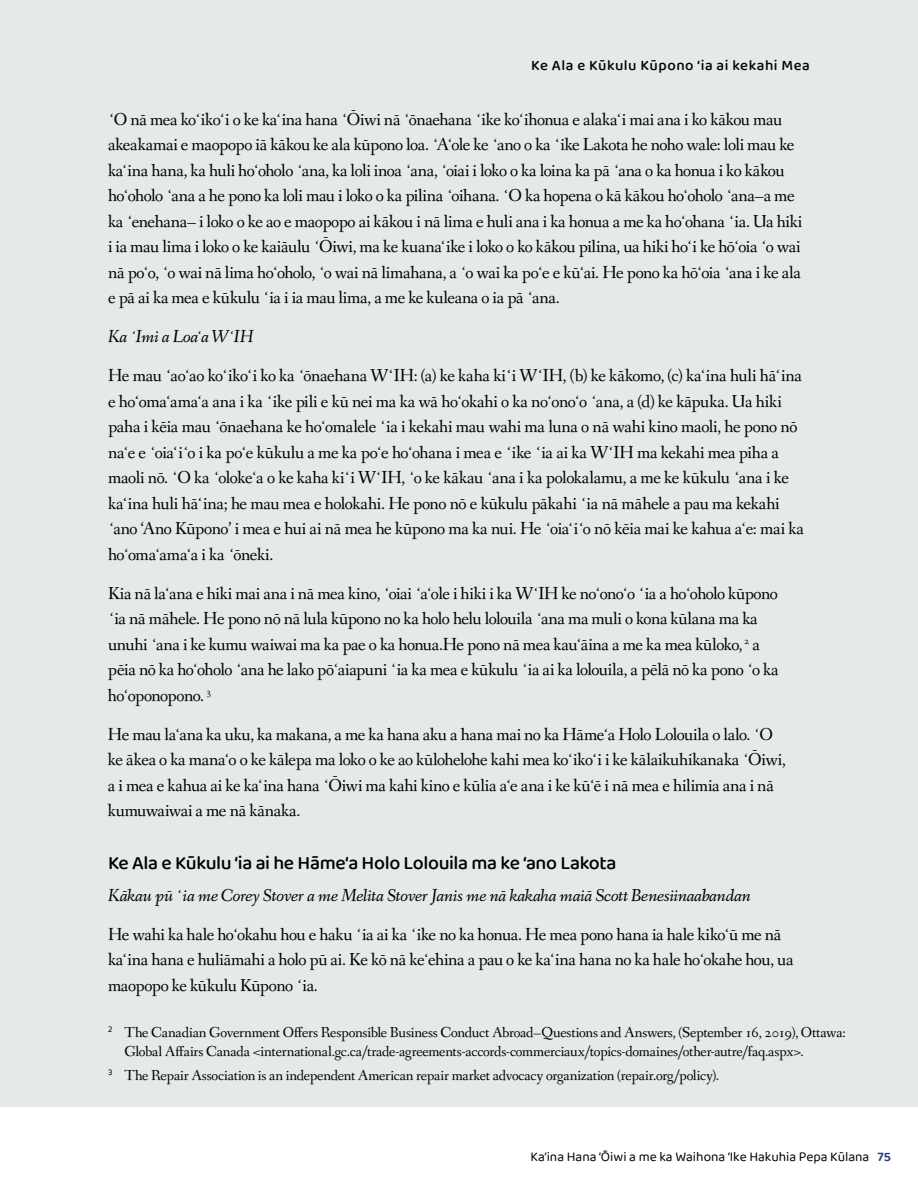
<style>
.page{position:relative;width:918px;height:1188px;background:#fff}
.page>*{position:absolute;margin:0;border:0;box-sizing:border-box;transform-origin:0 0}
.t1{font:500 19.5px "Baloo 2";letter-spacing:-.02em;color:#000}
.t2{font:18px/25.5px "Fanwood Text";letter-spacing:-.02em;color:#000}
.t3{font:italic 18px "Fanwood Text";letter-spacing:-.02em;color:#000}
.t4{font:italic 18px "Fanwood Text";letter-spacing:-.065em;color:#000}
.t5{font:15px/19.5px "Fanwood Text";letter-spacing:-.015em;color:#000}
.t6{font:500 15px "Baloo 2";letter-spacing:.035em;color:#000}
.t7{font:13.5px "Baloo 2";color:#000}
.s1{font-weight:600;color:#27397b}
</style>
<div class="page">
<div style="left:0;top:0;width:918px;height:1107px;background:#e4eae6"></div>
<p class="t6" style="left:531px;top:54px;width:280px">Ke Ala e Kūkulu Kūpono ʻia ai kekahi Mea</p>
<p class="t2" style="left:108px;top:107px;width:696px">ʻO nā mea koʻikoʻi o ke kaʻina hana ʻŌiwi nā ʻōnaehana ʻike koʻihonua e alakaʻi mai ana i ko kākou mau akeakamai e maopopo iā kākou ke ala kūpono loa. ʻAʻole ke ʻano o ka ʻike Lakota he noho wale: loli mau ke kaʻina hana, ka huli hoʻoholo ʻana, ka loli inoa ʻana, ʻoiai i loko o ka loina ka pā ʻana o ka honua i ko kākou hoʻoholo ʻana a he pono ka loli mau i loko o ka pilina ʻoihana. ʻO ka hopena o kā kākou hoʻoholo ʻana–a me ka ʻenehana– i loko o ke ao e maopopo ai kākou i nā lima e huli ana i ka honua a me ka hoʻohana ʻia. Ua hiki i ia mau lima i loko o ke kaiāulu ʻŌiwi, ma ke kuanaʻike i loko o ko kākou pilina, ua hiki hoʻi ke hōʻoia ʻo wai nā poʻo, ʻo wai nā lima hoʻoholo, ʻo wai nā limahana, a ʻo wai ka poʻe e kūʻai. He pono ka hōʻoia ʻana i ke ala e pā ai ka mea e kūkulu ʻia i ia mau lima, a me ke kuleana o ia pā ʻana.</p>
<p class="t4" style="left:108px;top:326px;width:148px">Ka ʻImi a Loaʻa WʻIH</p>
<p class="t2" style="left:108px;top:364px;width:697px">He mau ʻaoʻao koʻikoʻi ko ka ʻōnaehana WʻIH: (a) ke kaha kiʻi WʻIH, (b) ke kākomo, (c) kaʻina huli hāʻina e hoʻomaʻamaʻa ana i ka ʻike pili e kū nei ma ka wā hoʻokahi o ka noʻonoʻo ʻana, a (d) ke kāpuka. Ua hiki paha i kēia mau ʻōnaehana ke hoʻomalele ʻia i kekahi mau wahi ma luna o nā wahi kino maoli, he pono nō naʻe e ʻoiaʻiʻo i ka poʻe kūkulu a me ka poʻe hoʻohana i mea e ʻike ʻia ai ka WʻIH ma kekahi mea piha a maoli nō. ʻO ka ʻolokeʻa o ke kaha kiʻi WʻIH, ʻo ke kākau ʻana i ka polokalamu, a me ke kūkulu ʻana i ke kaʻina huli hāʻina; he mau mea e holokahi. He pono nō e kūkulu pākahi ʻia nā māhele a pau ma kekahi ʻano ‘Ano Kūpono’ i mea e hui ai nā mea he kūpono ma ka nui. He ʻoiaʻiʻo nō kēia mai ke kahua aʻe: mai ka hoʻomaʻamaʻa i ka ʻōneki.</p>
<p class="t2" style="left:108px;top:581px;width:672px">Kia nā laʻana e hiki mai ana i nā mea kino, ʻoiai ʻaʻole i hiki i ka WʻIH ke noʻonoʻo ʻia a hoʻoholo kūpono ʻia nā māhele. He pono nō nā lula kūpono no ka holo helu lolouila ʻana ma muli o kona kūlana ma ka unuhi ʻana i ke kumu waiwai ma ka pae o ka honua.He pono nā mea kauʻāina a me ka mea kūloko, <sup>2</sup> a pēia nō ka hoʻoholo ʻana he lako pōʻaiapuni ʻia ka mea e kūkulu ʻia ai ka lolouila, a pēlā nō ka pono ʻo ka hoʻoponopono. <sup>3</sup></p>
<p class="t2" style="left:108px;top:722px;width:679px">He mau laʻana ka uku, ka makana, a me ka hana aku a hana mai no ka Hāmeʻa Holo Lolouila o lalo. ʻO ke ākea o ka manaʻo o ke kālepa ma loko o ke ao kūlohelohe kahi mea koʻikoʻi i ke kālaikuhikanaka ʻŌiwi, a i mea e kahua ai ke kaʻina hana ʻŌiwi ma kahi kino e kūlia aʻe ana i ke kūʻē i nā mea e hilimia ana i nā kumuwaiwai a me nā kānaka.</p>
<p class="t1" style="left:108px;top:848px;width:510px">Ke Ala e Kūkulu ʻia ai he Hāmeʻa Holo Lolouila ma ke ʻano Lakota</p>
<p class="t3" style="left:108px;top:884px;width:644px">Kākau pū ʻia me Corey Stover a me Melita Stover Janis me nā kakaha maiā Scott Benesiinaabandan</p>
<p class="t2" style="left:108px;top:922px;width:687px">He wahi ka hale hoʻokahu hou e haku ʻia ai ka ʻike no ka honua. He mea pono hana ia hale kikoʻū me nā kaʻina hana e huliāmahi a holo pū ai. Ke kō nā keʻehina a pau o ke kaʻina hana no ka hale hoʻokahe hou, ua maopopo ke kūkulu Kūpono ʻia.</p>
<p class="t5" style="left:125px;top:1023px;width:723px;text-indent:-17px"><sup>2</sup> The Canadian Government Offers Responsible Business Conduct Abroad–Questions and Answers, (September 16, 2019), Ottawa:<br>Global Affairs Canada &lt;international.gc.ca/trade-agreements-accords-commerciaux/topics-domaines/other-autre/faq.aspx&gt;.</p>
<p class="t5" style="left:108px;top:1066px;width:613px"><sup>3</sup> The Repair Association is an independent American repair market advocacy organization (repair.org/policy).</p>
<p class="t7" style="left:531px;top:1147px;width:362px">Kaʻina Hana ʻŌiwi a me ka Waihona ʻIke Hakuhia Pepa Kūlana <span class="s1">75</span></p>
</div>
